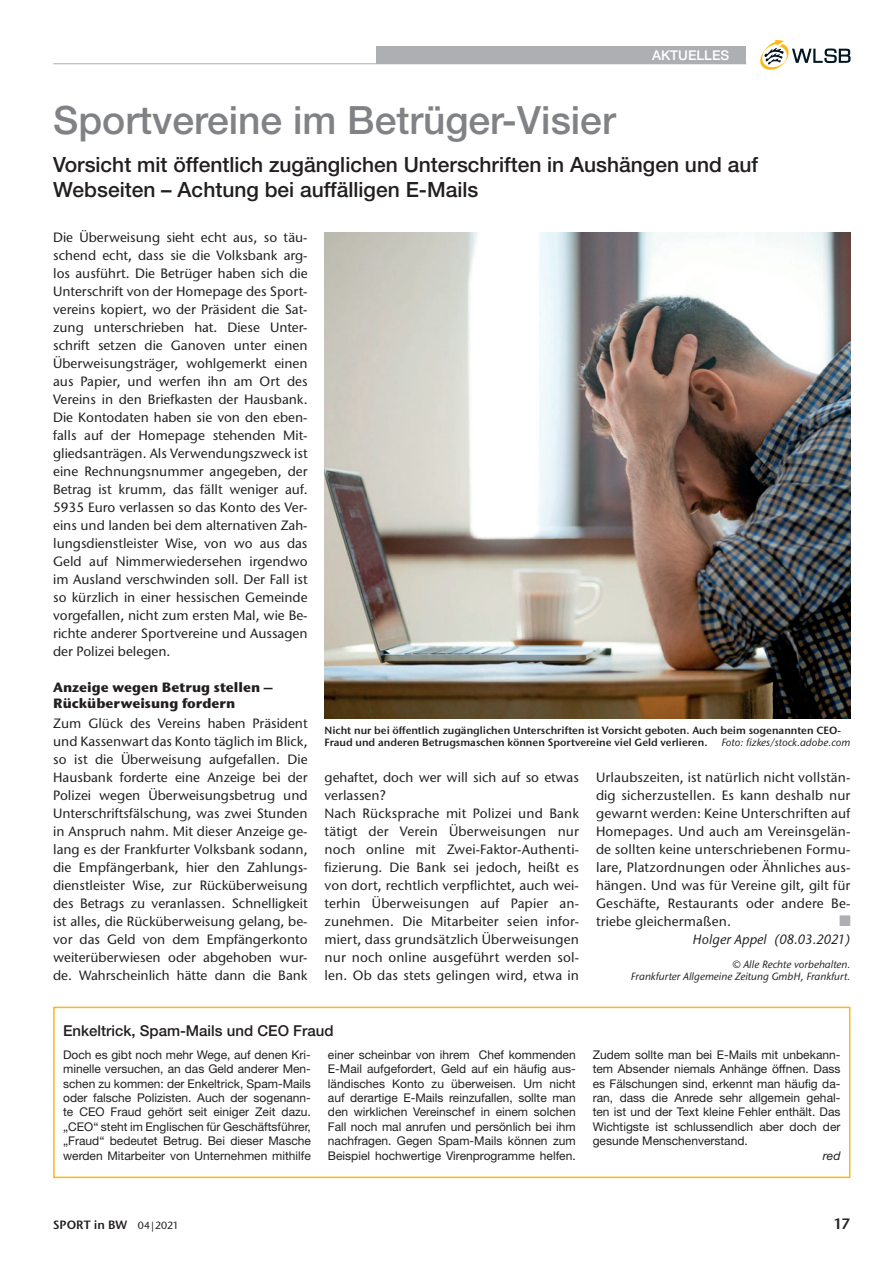
<style>
.page{position:relative;width:893px;height:1263px;background:#fff}
.page>*{position:absolute;margin:0;border:0;box-sizing:border-box;transform-origin:0 0}
.t1{font:500 39px "Helvetica Neue LT Pro";color:#808285}
.t2{font:500 21px/25.2px "Helvetica Neue LT Pro";color:#231f20}
.t3{font:500 15px "Helvetica Neue LT Pro";color:#231f20}
.t4{font:600 15px "Stone Sans ITC Pro";color:#231f20}
.t5{font:500 13.5px/18px "Stone Sans ITC Pro";letter-spacing:.01em;color:#231f20;text-align:justify}
.t6{font:700 13.5px/16.2px "Stone Sans ITC Pro";color:#231f20}
.t7{font:italic 500 13.5px "Stone Sans ITC Pro";color:#231f20}
.t8{font:500 13.5px "Helvetica Neue LT Pro";color:#fff}
.t9{font:13.5px "WLSB";color:#aeafb3}
.t10{font:12px/14.4px "Helvetica Neue LT Pro";color:#231f20;text-align:justify}
.t11{font:600 12px "Stone Sans ITC Pro";color:#231f20}
.t12{font:italic 12px "Helvetica Neue LT Pro";color:#231f20}
.t13{font:600 10.5px/12px "Stone Sans ITC Pro";color:#231f20}
.t14{font:italic 500 10.5px/12px "Stone Sans ITC Pro";color:#231f20;text-align:right}
.s1{font-weight:500;font-size:10.5px}
</style>
<div class="page">
<hr style="left:53px;top:63px;width:693px;height:1px;background:#aeafb3">
<svg style="left:760px;top:40px;width:90px;height:30px"></svg>
<div style="left:376px;top:46px;width:370px;height:17px;background:#aeafb3"></div>
<img style="left:325px;top:232px;width:525px;height:486px">
<div style="left:53px;top:1007px;width:797px;height:171px;border:2px solid #fcb814"></div>
<p class="t8" style="left:652px;top:50px;width:79px">AKTUELLES</p>
<h1 class="t1" style="left:53px;top:106px;width:564px">Sportvereine im Betrüger-Visier</h1>
<h2 class="t2" style="left:53px;top:154px;width:706px">Vorsicht mit öffentlich zugänglichen Unterschriften in Aushängen und auf<br>Webseiten – Achtung bei auffälligen E-Mails</h2>
<p class="t5" style="left:53px;top:230px;width:256px">Die Überweisung sieht echt aus, so täu&shy;schend echt, dass sie die Volksbank arg&shy;los ausführt. Die Betrüger haben sich die Unterschrift von der Homepage des Sport&shy;vereins kopiert, wo der Präsident die Sat&shy;zung unterschrieben hat. Diese Unter&shy;schrift setzen die Ganoven unter einen Überweisungsträger, wohlgemerkt einen aus Papier, und werfen ihn am Ort des Vereins in den Briefkasten der Hausbank.<br>Die Kontodaten haben sie von den eben&shy;falls auf der Homepage stehenden Mit&shy;gliedsanträgen. Als Verwendungszweck ist eine Rechnungsnummer angegeben, der Betrag ist krumm, das fällt weniger auf.<br>5935 Euro verlassen so das Konto des Ver&shy;eins und landen bei dem alternativen Zah&shy;lungsdienstleister Wise, von wo aus das Geld auf Nimmerwiedersehen irgendwo im Ausland verschwinden soll. Der Fall ist so kürzlich in einer hessischen Gemeinde vorgefallen, nicht zum ersten Mal, wie Be&shy;richte anderer Sportvereine und Aussagen der Polizei belegen.</p>
<p class="t6" style="left:53px;top:680px;width:221px">Anzeige wegen Betrug stellen –<br>Rücküberweisung fordern</p>
<p class="t5" style="left:53px;top:715px;width:256px">Zum Glück des Vereins haben Präsident und Kassenwart das Konto täglich im Blick, so ist die Überweisung aufgefallen. Die Hausbank forderte eine Anzeige bei der Polizei wegen Überweisungsbetrug und Unterschriftsfälschung, was zwei Stunden in Anspruch nahm. Mit dieser Anzeige ge&shy;lang es der Frankfurter Volksbank sodann, die Empfängerbank, hier den Zahlungs&shy;dienstleister Wise, zur Rücküberweisung des Betrags zu veranlassen. Schnelligkeit ist alles, die Rücküberweisung gelang, be&shy;vor das Geld von dem Empfängerkonto weiterüberwiesen oder abgehoben wur&shy;de. Wahrscheinlich hätte dann die Bank</p>
<p class="t13" style="left:325px;top:725px;width:518px">Nicht nur bei öffentlich zugänglichen Unterschriften ist Vorsicht geboten. Auch beim sogenannten CEO-<br>Fraud und anderen Betrugsmaschen können Sportvereine viel Geld verlieren.</p>
<p class="t14" style="left:721px;top:737px;width:131px">Foto: fizkes/stock.adobe.com</p>
<p class="t5" style="left:325px;top:769px;width:256px;text-align:left">gehaftet, doch wer will sich auf so etwas verlassen?<br>Nach Rücksprache mit Polizei und Bank tätigt der Verein Überweisungen nur noch online mit Zwei-Faktor-Authenti&shy;fizierung. Die Bank sei jedoch, heißt es von dort, rechtlich verpflichtet, auch wei&shy;terhin Überweisungen auf Papier an&shy;zunehmen. Die Mitarbeiter seien infor&shy;miert, dass grundsätzlich Überweisungen nur noch online ausgeführt werden sol&shy;len. Ob das stets gelingen wird, etwa in</p>
<p class="t5" style="left:596px;top:769px;width:256px">Urlaubszeiten, ist natürlich nicht vollstän&shy;dig sicherzustellen. Es kann deshalb nur gewarnt werden: Keine Unterschriften auf Homepages. Und auch am Vereinsgelän&shy;de sollten keine unterschriebenen Formu&shy;lare, Platzordnungen oder Ähnliches aus&shy;hängen. Und was für Vereine gilt, gilt für Geschäfte, Restaurants oder andere Be&shy;triebe gleichermaßen.</p>
<p class="t9" style="left:840px;top:913px;width:12px">n</p>
<p class="t7" style="left:692px;top:934px;width:160px">Holger Appel (08.03.2021)</p>
<p class="t14" style="left:631px;top:959px;width:221px">© Alle Rechte vorbehalten.<br>Frankfurter Allgemeine Zeitung GmbH, Frankfurt.</p>
<p class="t3" style="left:63px;top:1025px;width:272px">Enkeltrick, Spam-Mails und CEO Fraud</p>
<p class="t10" style="left:63px;top:1048px;width:249px">Doch es gibt noch mehr Wege, auf denen Kri&shy;minelle versuchen, an das Geld anderer Men&shy;schen zu kommen: der Enkeltrick, Spam-Mails oder falsche Polizisten. Auch der sogenann&shy;te CEO Fraud gehört seit einiger Zeit dazu. „CEO“ steht im Englischen für Geschäftsführer, „Fraud“ bedeutet Betrug. Bei dieser Masche werden Mitarbeiter von Unternehmen mithilfe</p>
<p class="t10" style="left:328px;top:1048px;width:249px">einer scheinbar von ihrem Chef kommenden E-Mail aufgefordert, Geld auf ein häufig aus&shy;ländisches Konto zu überweisen. Um nicht auf derartige E-Mails reinzufallen, sollte man den wirklichen Vereinschef in einem solchen Fall noch mal anrufen und persönlich bei ihm nachfragen. Gegen Spam-Mails können zum Beispiel hochwertige Virenprogramme helfen.</p>
<p class="t10" style="left:593px;top:1048px;width:249px">Zudem sollte man bei E-Mails mit unbekann&shy;tem Absender niemals Anhänge öffnen. Dass es Fälschungen sind, erkennt man häufig da&shy;ran, dass die An rede sehr allgemein gehal&shy;ten ist und der Text kleine Fehler enthält. Das Wichtigste ist schlussendlich aber doch der gesunde Menschenverstand.</p>
<p class="t12" style="left:823px;top:1148px;width:19px">red</p>
<p class="t11" style="left:53px;top:1220px;width:127px">SPORT in BW <span class="s1">04 | 2021</span></p>
<p class="t4" style="left:833px;top:1218px;width:19px">17</p>
</div>
